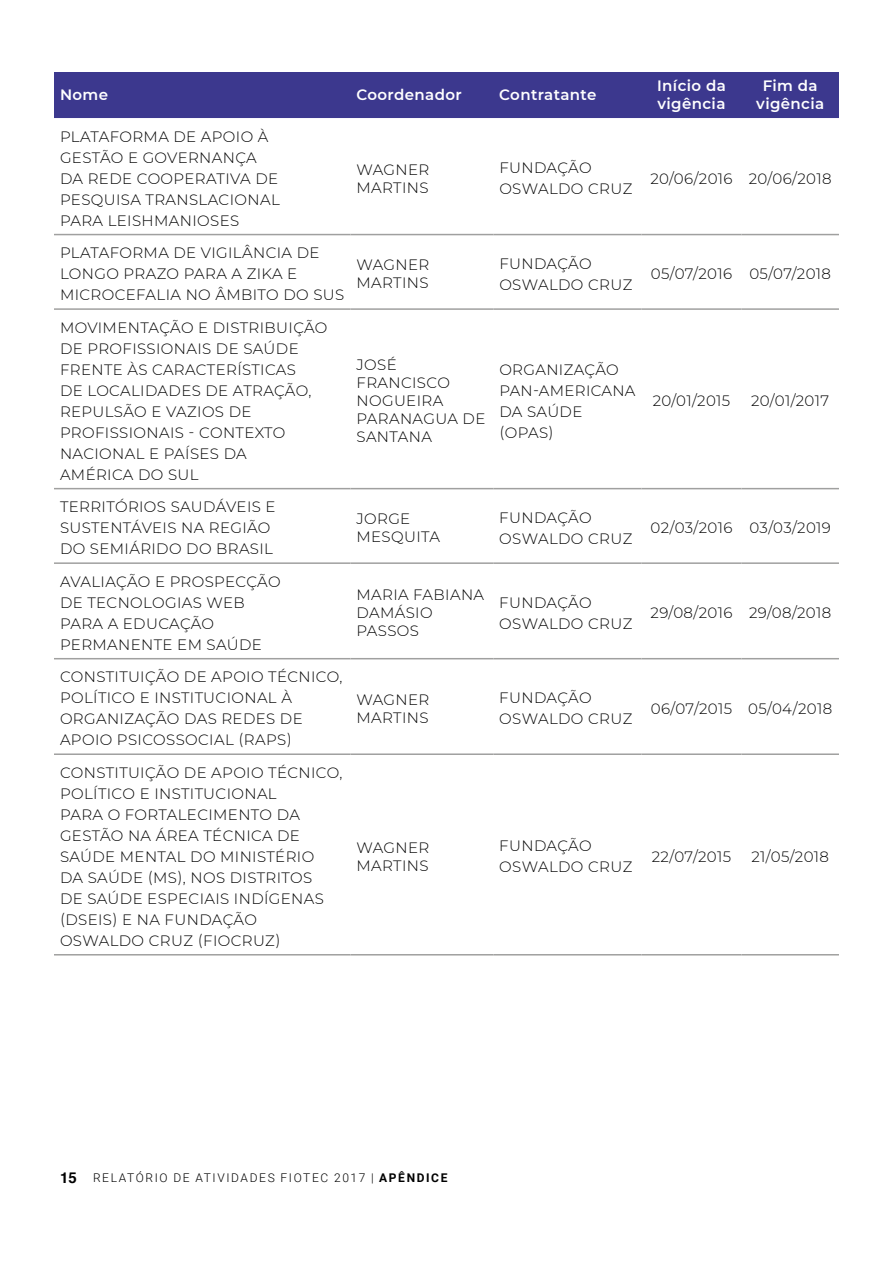
<style>
.page{position:relative;width:893px;height:1263px;background:#fff}
.page>*{position:absolute;margin:0;border:0;box-sizing:border-box;transform-origin:0 0}
.t1{font:300 15px/21px "Montserrat";letter-spacing:.025em;color:#000}
.t2{font:600 15px/18px "Montserrat";letter-spacing:.025em;color:#fff}
.t3{font:300 12px "Roboto";letter-spacing:.135em;color:#000}
.s1{font-family:"Helvetica";font-weight:700;font-size:15px}
.s2{font-weight:700}
</style>
<div class="page">
<div style="left:54px;top:72px;width:785px;height:46px;background:#3c388e"></div>
<hr style="left:54px;top:234px;width:296px;height:1px;background:#a0a09f">
<hr style="left:350px;top:234px;width:143px;height:1px;background:#a0a09f">
<hr style="left:493px;top:234px;width:148px;height:1px;background:#a0a09f">
<hr style="left:641px;top:234px;width:100px;height:1px;background:#a0a09f">
<hr style="left:741px;top:234px;width:98px;height:1px;background:#a0a09f">
<hr style="left:54px;top:308px;width:296px;height:2px;background:#a0a09f">
<hr style="left:350px;top:308px;width:143px;height:2px;background:#a0a09f">
<hr style="left:493px;top:308px;width:148px;height:2px;background:#a0a09f">
<hr style="left:641px;top:308px;width:100px;height:2px;background:#a0a09f">
<hr style="left:741px;top:308px;width:98px;height:2px;background:#a0a09f">
<hr style="left:54px;top:488px;width:296px;height:1px;background:#a0a09f">
<hr style="left:350px;top:488px;width:143px;height:1px;background:#a0a09f">
<hr style="left:493px;top:488px;width:148px;height:1px;background:#a0a09f">
<hr style="left:641px;top:488px;width:100px;height:1px;background:#a0a09f">
<hr style="left:741px;top:488px;width:98px;height:1px;background:#a0a09f">
<hr style="left:54px;top:562px;width:296px;height:2px;background:#a0a09f">
<hr style="left:350px;top:562px;width:143px;height:2px;background:#a0a09f">
<hr style="left:493px;top:562px;width:148px;height:2px;background:#a0a09f">
<hr style="left:641px;top:562px;width:100px;height:2px;background:#a0a09f">
<hr style="left:741px;top:562px;width:98px;height:2px;background:#a0a09f">
<hr style="left:54px;top:658px;width:296px;height:1px;background:#a0a09f">
<hr style="left:350px;top:658px;width:143px;height:1px;background:#a0a09f">
<hr style="left:493px;top:658px;width:148px;height:1px;background:#a0a09f">
<hr style="left:641px;top:658px;width:100px;height:1px;background:#a0a09f">
<hr style="left:741px;top:658px;width:98px;height:1px;background:#a0a09f">
<hr style="left:54px;top:753px;width:296px;height:2px;background:#a0a09f">
<hr style="left:350px;top:753px;width:143px;height:2px;background:#a0a09f">
<hr style="left:493px;top:753px;width:148px;height:2px;background:#a0a09f">
<hr style="left:641px;top:753px;width:100px;height:2px;background:#a0a09f">
<hr style="left:741px;top:753px;width:98px;height:2px;background:#a0a09f">
<hr style="left:54px;top:954px;width:296px;height:1px;background:#a0a09f">
<hr style="left:350px;top:954px;width:143px;height:1px;background:#a0a09f">
<hr style="left:493px;top:954px;width:148px;height:1px;background:#a0a09f">
<hr style="left:641px;top:954px;width:100px;height:1px;background:#a0a09f">
<hr style="left:741px;top:954px;width:98px;height:1px;background:#a0a09f">
<p class="t2" style="left:60px;top:85px;width:50px">Nome</p>
<p class="t2" style="left:356px;top:85px;width:107px">Coordenador</p>
<p class="t2" style="left:499px;top:85px;width:99px">Contratante</p>
<p class="t2" style="left:657px;top:76px;width:70px">Início da vigência</p>
<p class="t2" style="left:756px;top:76px;width:69px;text-align:center">Fim da vigência</p>
<p class="t1" style="left:60px;top:125px;width:221px">PLATAFORMA DE APOIO À<br>GESTÃO E GOVERNANÇA<br>DA REDE COOPERATIVA DE<br>PESQUISA TRANSLACIONAL<br>PARA LEISHMANIOSES</p>
<p class="t1" style="left:356px;top:160px;width:74px;line-height:18px">WAGNER<br>MARTINS</p>
<p class="t1" style="left:499px;top:157px;width:135px">FUNDAÇÃO<br>OSWALDO CRUZ</p>
<p class="t1" style="left:650px;top:167px;width:183px">20/06/2016 20/06/2018</p>
<p class="t1" style="left:60px;top:242px;width:286px">PLATAFORMA DE VIGILÂNCIA DE<br>LONGO PRAZO PARA A ZIKA E<br>MICROCEFALIA NO ÂMBITO DO SUS</p>
<p class="t1" style="left:60px;top:316px;width:269px">MOVIMENTAÇÃO E DISTRIBUIÇÃO<br>DE PROFISSIONAIS DE SAÚDE<br>FRENTE ÀS CARACTERÍSTICAS<br>DE LOCALIDADES DE ATRAÇÃO,<br>REPULSÃO E VAZIOS DE<br>PROFISSIONAIS - CONTEXTO<br>NACIONAL E PAÍSES DA<br>AMÉRICA DO SUL</p>
<p class="t1" style="left:60px;top:496px;width:217px">TERRITÓRIOS SAUDÁVEIS E<br>SUSTENTÁVEIS NA REGIÃO<br>DO SEMIÁRIDO DO BRASIL</p>
<p class="t1" style="left:60px;top:570px;width:222px">AVALIAÇÃO E PROSPECÇÃO<br>DE TECNOLOGIAS WEB<br>PARA A EDUCAÇÃO<br>PERMANENTE EM SAÚDE</p>
<p class="t1" style="left:60px;top:666px;width:284px">CONSTITUIÇÃO DE APOIO TÉCNICO,<br>POLÍTICO E INSTITUCIONAL À<br>ORGANIZAÇÃO DAS REDES DE<br>APOIO PSICOSSOCIAL (RAPS)</p>
<p class="t1" style="left:60px;top:761px;width:284px">CONSTITUIÇÃO DE APOIO TÉCNICO,<br>POLÍTICO E INSTITUCIONAL<br>PARA O FORTALECIMENTO DA<br>GESTÃO NA ÁREA TÉCNICA DE<br>SAÚDE MENTAL DO MINISTÉRIO<br>DA SAÚDE (MS), NOS DISTRITOS<br>DE SAÚDE ESPECIAIS INDÍGENAS (DSEIS) E NA FUNDAÇÃO<br>OSWALDO CRUZ (FIOCRUZ)</p>
<p class="t1" style="left:356px;top:255px;width:74px;line-height:18px">WAGNER<br>MARTINS</p>
<p class="t1" style="left:499px;top:252px;width:135px">FUNDAÇÃO<br>OSWALDO CRUZ</p>
<p class="t1" style="left:651px;top:263px;width:182px">05/07/2016 05/07/2018</p>
<p class="t1" style="left:356px;top:355px;width:130px;line-height:18px">JOSÉ<br>FRANCISCO<br>NOGUEIRA<br>PARANAGUA DE<br>SANTANA</p>
<p class="t1" style="left:499px;top:358px;width:138px">ORGANIZAÇÃO<br>PAN-AMERICANA<br>DA SAÚDE (OPAS)</p>
<p class="t1" style="left:653px;top:390px;width:79px">20/01/2015</p>
<p class="t1" style="left:751px;top:390px;width:80px">20/01/2017</p>
<p class="t1" style="left:356px;top:509px;width:85px;line-height:18px">JORGE<br>MESQUITA</p>
<p class="t1" style="left:499px;top:506px;width:135px">FUNDAÇÃO<br>OSWALDO CRUZ</p>
<p class="t1" style="left:651px;top:517px;width:182px">02/03/2016 03/03/2019</p>
<p class="t1" style="left:356px;top:585px;width:129px;line-height:18px">MARIA FABIANA<br>DAMÁSIO<br>PASSOS</p>
<p class="t1" style="left:499px;top:591px;width:135px">FUNDAÇÃO<br>OSWALDO CRUZ</p>
<p class="t1" style="left:651px;top:602px;width:182px">29/08/2016 29/08/2018</p>
<p class="t1" style="left:356px;top:690px;width:74px;line-height:18px">WAGNER<br>MARTINS</p>
<p class="t1" style="left:499px;top:687px;width:135px">FUNDAÇÃO<br>OSWALDO CRUZ</p>
<p class="t1" style="left:651px;top:697px;width:183px">06/07/2015 05/04/2018</p>
<p class="t1" style="left:356px;top:838px;width:74px;line-height:18px">WAGNER<br>MARTINS</p>
<p class="t1" style="left:499px;top:835px;width:135px">FUNDAÇÃO<br>OSWALDO CRUZ</p>
<p class="t1" style="left:652px;top:845px;width:81px">22/07/2015</p>
<p class="t1" style="left:751px;top:845px;width:79px">21/05/2018</p>
<p class="t3" style="left:60px;top:1169px;width:389px"><span class="s1">15</span> RELATÓRIO DE ATIVIDADES FIOTEC 2017 | <span class="s2">APÊNDICE</span></p>
</div>
